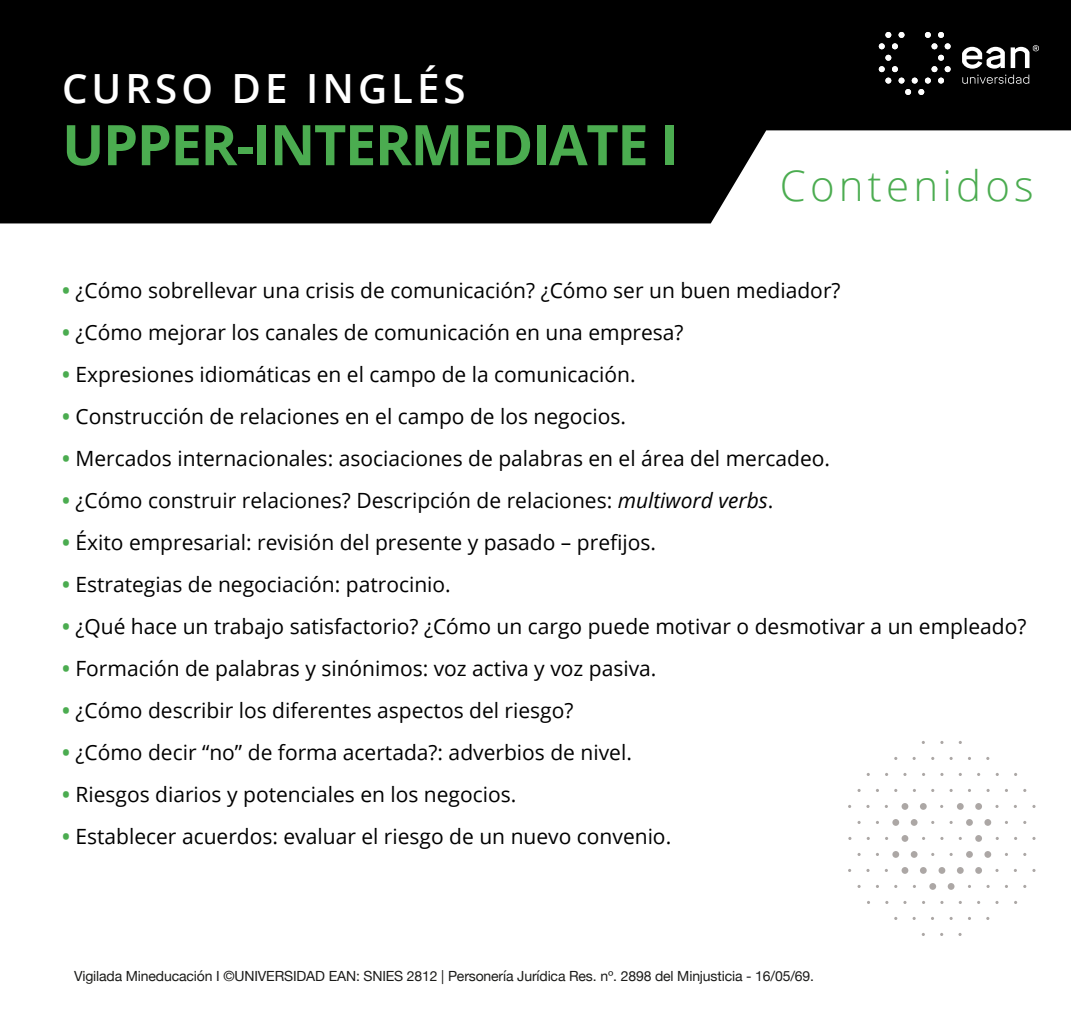
<style>
.page{position:relative;width:1071px;height:1022px;background:#fff}
.page>*{position:absolute;margin:0;border:0;box-sizing:border-box;transform-origin:0 0}
.t1{font:700 56px "Open Sans";letter-spacing:-.025em;color:#4bac50}
.t2{font:300 42px "Open Sans";letter-spacing:.1em;color:#4bac50}
.t3{font:600 40.25px "Open Sans";letter-spacing:.1em;color:#fff}
.t4{font:21px "Open Sans";color:#000}
.t5{font:14px "Helvetica Neue";letter-spacing:-.01em;color:#1b1b19}
.s1{font-weight:700;color:#4bac50}
.s2{font-style:italic}
</style>
<div class="page">
<svg style="left:0;top:0;width:1071px;height:223px;background:#212121"></svg>
<svg style="left:962px;top:47px;width:43px;height:22px"></svg>
<svg style="left:1011px;top:45px;width:28px;height:23px"></svg>
<svg style="left:925px;top:32px;width:26px;height:17px"></svg>
<svg style="left:932px;top:55px;width:19px;height:17px"></svg>
<svg style="left:899px;top:78px;width:32px;height:17px"></svg>
<svg style="left:938px;top:78px;width:6px;height:6px"></svg>
<svg style="left:879px;top:32px;width:25px;height:17px"></svg>
<svg style="left:885px;top:78px;width:6px;height:6px"></svg>
<svg style="left:879px;top:55px;width:19px;height:17px"></svg>
<svg style="left:962px;top:75px;width:67px;height:9px"></svg>
<svg style="left:940px;top:741px;width:4px;height:3px"></svg>
<svg style="left:903px;top:773px;width:4px;height:3px"></svg>
<svg style="left:940px;top:773px;width:4px;height:3px"></svg>
<svg style="left:903px;top:901px;width:4px;height:3px"></svg>
<svg style="left:940px;top:901px;width:4px;height:3px"></svg>
<svg style="left:995px;top:901px;width:4px;height:3px"></svg>
<svg style="left:958px;top:933px;width:4px;height:3px"></svg>
<svg style="left:866px;top:869px;width:4px;height:3px"></svg>
<svg style="left:995px;top:869px;width:4px;height:3px"></svg>
<svg style="left:1032px;top:869px;width:4px;height:3px"></svg>
<svg style="left:940px;top:837px;width:4px;height:3px"></svg>
<svg style="left:1032px;top:837px;width:4px;height:3px"></svg>
<svg style="left:866px;top:805px;width:4px;height:3px"></svg>
<div style="left:975px;top:803px;width:7px;height:7px;background:#aca7a5;border-radius:50%"></div>
<div style="left:957px;top:803px;width:7px;height:7px;background:#aca7a5;border-radius:50%"></div>
<div style="left:920px;top:803px;width:7px;height:7px;background:#aca7a5;border-radius:50%"></div>
<div style="left:902px;top:803px;width:6px;height:7px;background:#aca7a5;border-radius:50%"></div>
<svg style="left:911px;top:819px;width:7px;height:7px"></svg>
<div style="left:892px;top:819px;width:7px;height:7px;background:#aca7a5;border-radius:50%"></div>
<div style="left:902px;top:835px;width:6px;height:7px;background:#aca7a5;border-radius:50%"></div>
<svg style="left:984px;top:819px;width:7px;height:7px"></svg>
<div style="left:966px;top:819px;width:7px;height:7px;background:#aca7a5;border-radius:50%"></div>
<div style="left:975px;top:835px;width:7px;height:7px;background:#aca7a5;border-radius:50%"></div>
<svg style="left:995px;top:805px;width:4px;height:3px"></svg>
<svg style="left:1032px;top:805px;width:4px;height:3px"></svg>
<div style="left:892px;top:851px;width:7px;height:7px;background:#aca7a5;border-radius:50%"></div>
<svg style="left:911px;top:851px;width:7px;height:7px"></svg>
<div style="left:902px;top:867px;width:6px;height:7px;background:#aca7a5;border-radius:50%"></div>
<div style="left:920px;top:867px;width:7px;height:7px;background:#aca7a5;border-radius:50%"></div>
<div style="left:939px;top:867px;width:6px;height:7px;background:#aca7a5;border-radius:50%"></div>
<div style="left:929px;top:883px;width:7px;height:7px;background:#aca7a5;border-radius:50%"></div>
<svg style="left:948px;top:883px;width:7px;height:7px"></svg>
<div style="left:957px;top:867px;width:7px;height:7px;background:#aca7a5;border-radius:50%"></div>
<div style="left:975px;top:867px;width:7px;height:7px;background:#aca7a5;border-radius:50%"></div>
<div style="left:966px;top:851px;width:7px;height:7px;background:#aca7a5;border-radius:50%"></div>
<svg style="left:984px;top:851px;width:7px;height:7px"></svg>
<h3 class="t3" style="left:62px;top:61px;width:405px">CURSO DE INGLÉS</h3>
<h1 class="t1" style="left:62px;top:105px;width:618px">UPPER-INTERMEDIATE I</h1>
<h2 class="t2" style="left:780px;top:156px;width:255px">Contenidos</h2>
<p class="t4" style="left:62px;top:276px;width:780px"><span class="s1">•</span> ¿Cómo sobrellevar una crisis de comunicación? ¿Cómo ser un buen mediador?</p>
<p class="t4" style="left:62px;top:318px;width:623px"><span class="s1">•</span> ¿Cómo mejorar los canales de comunicación en una empresa?</p>
<p class="t4" style="left:62px;top:360px;width:575px"><span class="s1">•</span> Expresiones idiomáticas en el campo de la comunicación.</p>
<p class="t4" style="left:62px;top:402px;width:565px"><span class="s1">•</span> Construcción de relaciones en el campo de los negocios.</p>
<p class="t4" style="left:62px;top:444px;width:770px"><span class="s1">•</span> Mercados internacionales: asociaciones de palabras en el área del mercadeo.</p>
<p class="t4" style="left:62px;top:486px;width:713px"><span class="s1">•</span> ¿Cómo construir relaciones? Descripción de relaciones: <span class="s2">multiword verbs</span>.</p>
<p class="t4" style="left:62px;top:528px;width:596px"><span class="s1">•</span> Éxito empresarial: revisión del presente y pasado – prefijos.</p>
<p class="t4" style="left:62px;top:570px;width:390px"><span class="s1">•</span> Estrategias de negociación: patrocinio.</p>
<p class="t4" style="left:62px;top:612px;width:966px"><span class="s1">•</span> ¿Qué hace un trabajo satisfactorio? ¿Cómo un cargo puede motivar o desmotivar a un empleado?</p>
<p class="t4" style="left:62px;top:654px;width:596px"><span class="s1">•</span> Formación de palabras y sinónimos: voz activa y voz pasiva.</p>
<p class="t4" style="left:62px;top:696px;width:513px"><span class="s1">•</span> ¿Cómo describir los diferentes aspectos del riesgo?</p>
<p class="t4" style="left:62px;top:738px;width:571px"><span class="s1">•</span> ¿Cómo decir “no” de forma acertada?: adverbios de nivel.</p>
<p class="t4" style="left:62px;top:780px;width:456px"><span class="s1">•</span> Riesgos diarios y potenciales en los negocios.</p>
<p class="t4" style="left:62px;top:822px;width:611px"><span class="s1">•</span> Establecer acuerdos: evaluar el riesgo de un nuevo convenio.</p>
<p class="t5" style="left:74px;top:965px;width:742px">Vigilada Mineducación I ©UNIVERSIDAD EAN: SNIES 2812 | Personería Jurídica Res. nº. 2898 del Minjusticia - 16/05/69.</p>
</div>
